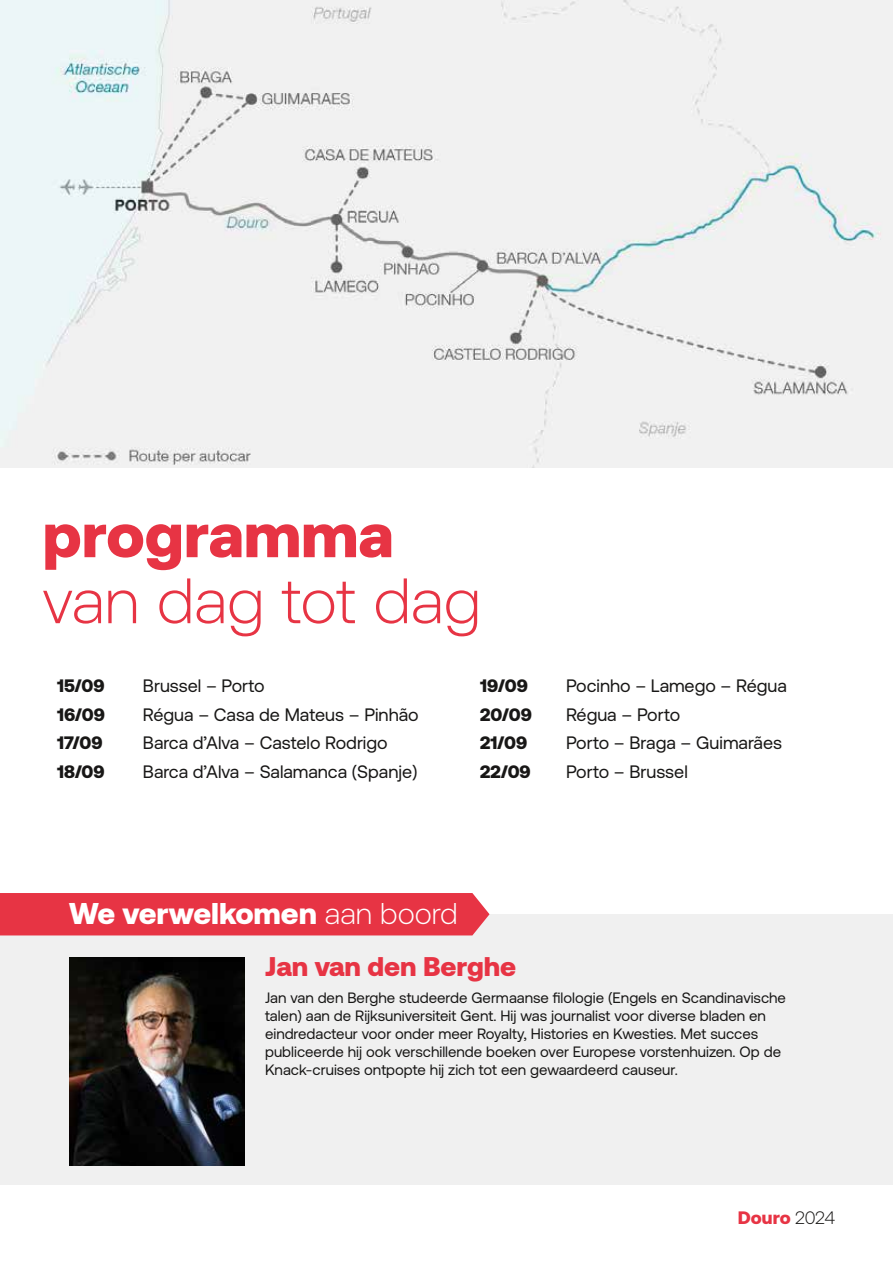
<style>
.page{position:relative;width:893px;height:1263px;background:#fff}
.page>*{position:absolute;margin:0;border:0;box-sizing:border-box;transform-origin:0 0}
.t1{font:300 63.9px "Aeonik";color:#e73444}
.t2{font:900 63px "Aeonik";color:#e73444}
.t3{font:900 30px "Aeonik";color:#fff}
.t4{font:900 27px "Aeonik";color:#e73444}
.t5{font:18px "Aeonik";color:#181716}
.t6{font:900 18px "Aeonik";color:#181716}
.t7{font:900 18px "Aeonik";color:#e73444}
.t8{font:15px/18px "Aeonik";color:#181716}
.s1{font-weight:300}
.s2{font-weight:300;color:#181716}
</style>
<div class="page">
<div style="left:0;top:0;width:893px;height:468px;background:#f1f1f1"></div>
<div style="left:0;top:914px;width:893px;height:270px;background:#f0f0f0"></div>
<img style="left:69px;top:958px;width:176px;height:207px">
<div style="left:0;top:893px;width:489px;height:42px;background:#e73444"></div>
<h2 class="t2" style="left:43px;top:499px;width:352px">programma</h2>
<h1 class="t1" style="left:43px;top:566px;width:440px">van dag tot dag</h1>
<p class="t6" style="left:57px;top:675px;width:49px">15/09</p>
<p class="t5" style="left:143px;top:676px;width:123px">Brussel – Porto</p>
<p class="t6" style="left:57px;top:704px;width:49px">16/09</p>
<p class="t5" style="left:143px;top:704px;width:277px">Régua – Casa de Mateus – Pinhão</p>
<p class="t6" style="left:57px;top:733px;width:47px">17/09</p>
<p class="t5" style="left:143px;top:733px;width:246px">Barca d’Alva – Castelo Rodrigo</p>
<p class="t6" style="left:57px;top:761px;width:49px">18/09</p>
<p class="t5" style="left:143px;top:762px;width:276px">Barca d’Alva – Salamanca (Spanje)</p>
<p class="t6" style="left:480px;top:675px;width:49px">19/09</p>
<p class="t5" style="left:566px;top:676px;width:222px">Pocinho – Lamego – Régua</p>
<p class="t6" style="left:480px;top:704px;width:53px">20/09</p>
<p class="t5" style="left:566px;top:704px;width:116px">Régua – Porto</p>
<p class="t6" style="left:480px;top:733px;width:49px">21/09</p>
<p class="t5" style="left:566px;top:733px;width:218px">Porto – Braga – Guimarães</p>
<p class="t6" style="left:480px;top:761px;width:52px">22/09</p>
<p class="t5" style="left:566px;top:762px;width:123px">Porto – Brussel</p>
<h3 class="t3" style="left:69px;top:896px;width:390px">We verwelkomen <span class="s1">aan boord</span></h3>
<h3 class="t4" style="left:265px;top:951px;width:253px">Jan van den Berghe</h3>
<p class="t8" style="left:265px;top:989px;width:522px">Jan van den Berghe studeerde Germaanse filologie (Engels en Scandinavische talen) aan de Rijksuniversiteit Gent. Hij was journalist voor diverse bladen en eindredacteur voor onder meer Royalty, Histories en Kwesties. Met succes publiceerde hij ook verschillende boeken over Europese vorstenhuizen. Op de Knack-cruises ontpopte hij zich tot een gewaardeerd causeur.</p>
<p class="t7" style="left:738px;top:1207px;width:98px">Douro <span class="s2">2024</span></p>
</div>
